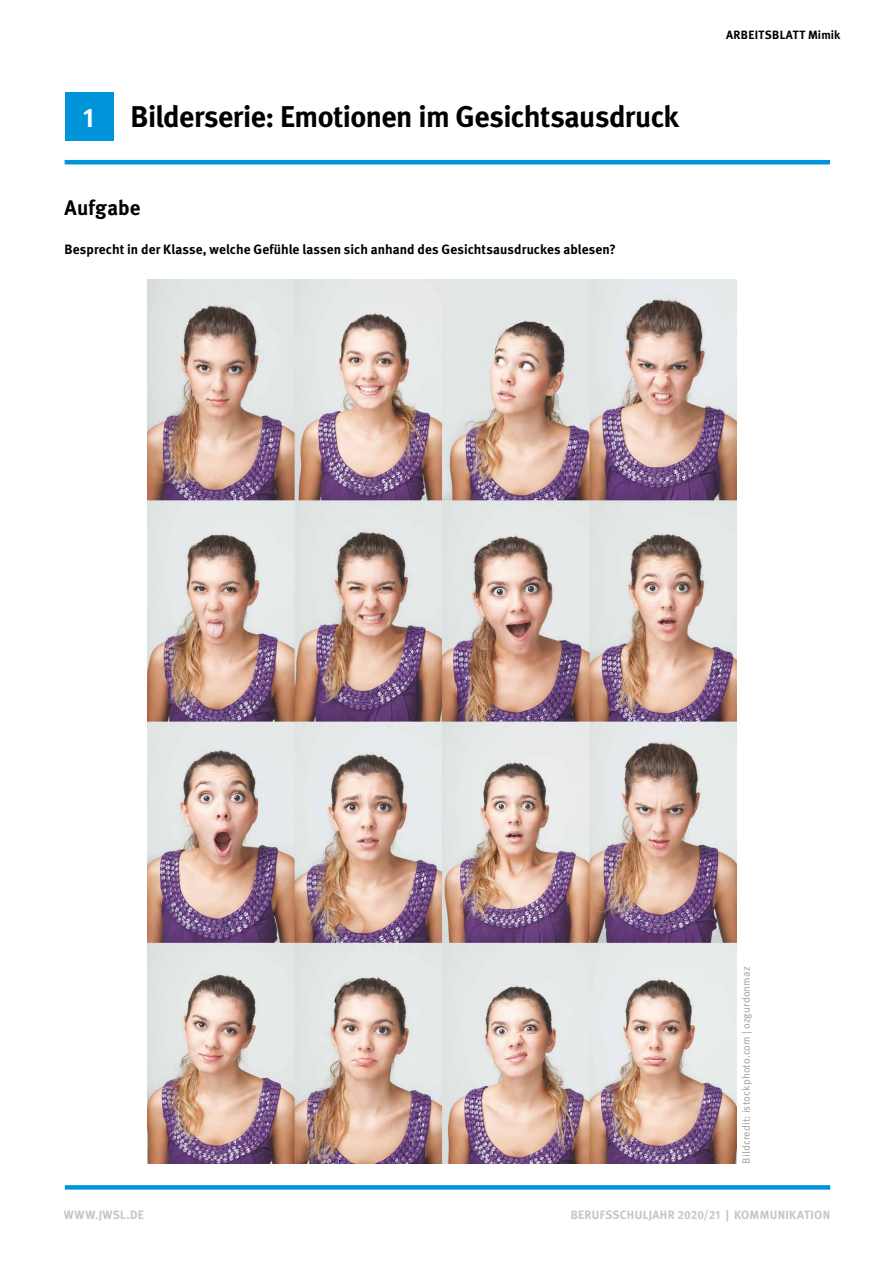
<style>
.page{position:relative;width:893px;height:1263px;background:#fff}
.page>*{position:absolute;margin:0;border:0;box-sizing:border-box;transform-origin:0 0}
.t1{font:700 30px "DGUV Meta";letter-spacing:-.02em;color:#000}
.t2{font:700 21px "DGUV Meta";letter-spacing:.005em;color:#000}
.t3{font:700 13.5px "DGUV Meta";letter-spacing:.005em;color:#000}
.t4{font:700 12px "DGUV Meta";letter-spacing:.025em;color:#c6c6c6}
.t5{font:700 12px "DGUV Meta";letter-spacing:.025em;color:#000}
.t6{font:10.5px "DGUV Meta";color:#9d9d9c}
.s1{font-size:27px;color:#fff}
</style>
<div class="page">
<div style="left:65px;top:92px;width:48px;height:49px;background:#0095db"></div>
<hr style="left:65px;top:160px;width:765px;height:4px;background:#0095db">
<img style="left:147px;top:280px;width:590px;height:883px">
<div style="left:65px;top:1185px;width:765px;height:5px;background:#0095db"></div>
<h1 class="t1" style="left:83px;top:98px;width:597px"><span class="s1">1</span> Bilderserie: Emotionen im Gesichtsausdruck</h1>
<h2 class="t2" style="left:65px;top:195px;width:77px">Aufgabe</h2>
<p class="t3" style="left:65px;top:241px;width:553px">Besprecht in der Klasse, welche Gefühle lassen sich anhand des Gesichtsausdruckes ablesen?</p>
<p class="t5" style="left:726px;top:28px;width:116px">ARBEITSBLATT Mimik</p>
<p class="t6" style="left:740px;top:1163px;width:198px;rotate:-90deg">B pkcotsi: t idercdl i h o c.ot o m | o z g ru d o n m za</p>
<p class="t4" style="left:64px;top:1207px;width:81px">WWW.JWSL.DE</p>
<p class="t4" style="left:571px;top:1207px;width:261px">BERUFSSCHULJAHR 2020/21 | KOMMUNIKATION</p>
</div>
